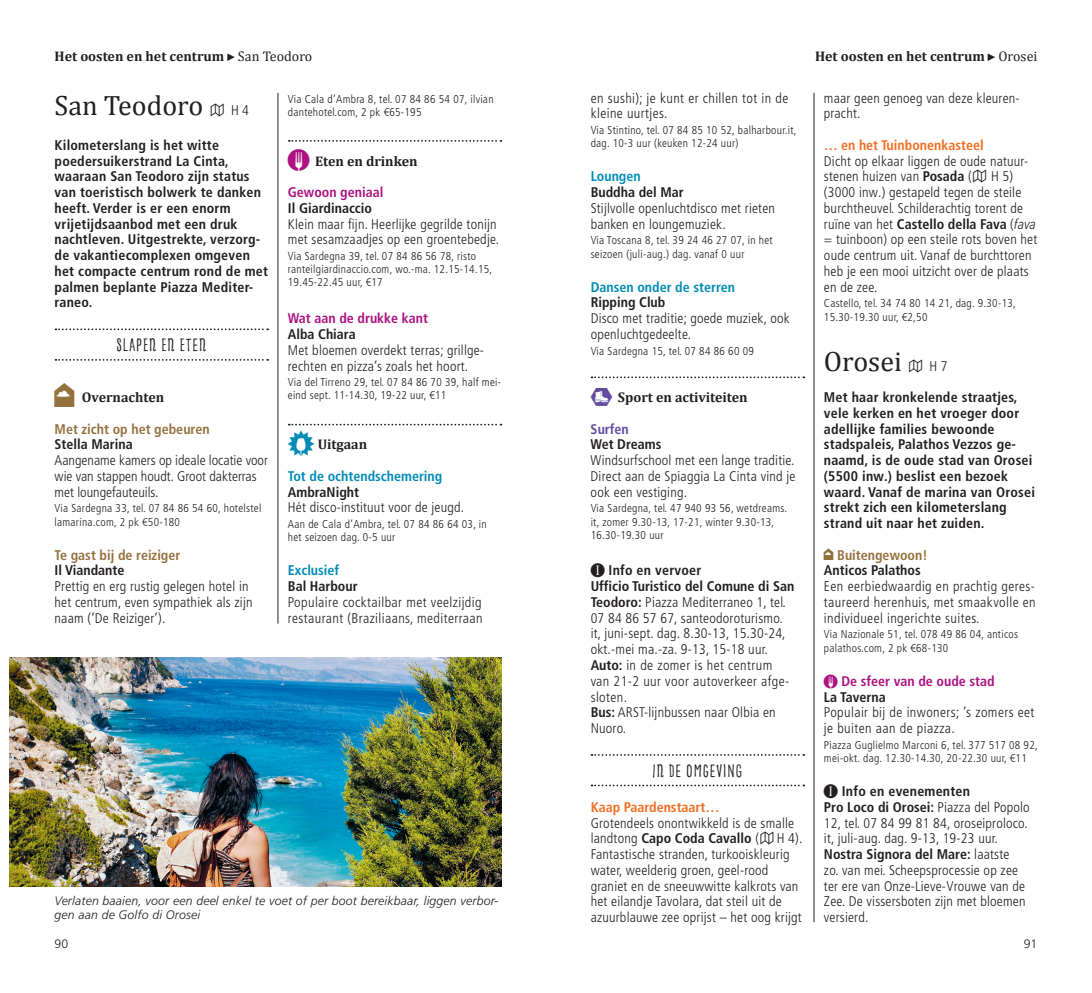
<style>
.page{position:relative;width:1092px;height:993px;background:#fff}
.page>*{position:absolute;margin:0;border:0;box-sizing:border-box;transform-origin:0 0}
.t1{font:28px "Cambria";color:#231f20}
.t2{font:19.25px "Goodlife Sans Condensed";letter-spacing:.015em;color:#231f20}
.t3{font:14px/15.8px "DM Frutiger LT Pro 47 Light Cn";letter-spacing:.015em;color:#231f20}
.t4{font:14px/15.8px "DM Frutiger LT Pro 67 Bold Cn";letter-spacing:.015em;color:#231f20}
.t5{font:700 14px "Cambria";color:#231f20}
.t6{font:14px "DM Frutiger LT Pro 67 Bold Cn";color:#008cb7}
.t7{font:14px "DM Frutiger LT Pro 67 Bold Cn";color:#94723f}
.t8{font:14px "DM Frutiger LT Pro 67 Bold Cn";color:#ac1281}
.t9{font:14px "DM Frutiger LT Pro 67 Bold Cn";color:#f36e21}
.t10{font:14px "DM Frutiger LT Pro 67 Bold Cn";color:#634c9f}
.t11{font:italic 300 12.25px/14px "DM Frutiger LT Pro 46";letter-spacing:.015em;color:#231f20}
.t12{font:300 12.25px "DM Frutiger LT Pro 45";color:#231f20}
.t13{font:11.38px/13.1px "DM Frutiger LT Pro 47 Light Cn";letter-spacing:.025em;color:#231f20}
.s1{font-family:"DDI Ziffern Kreis";font-weight:400}
.s2{font-weight:400}
.s3{font-family:"DM Frutiger LT Pro 47 Light Cn";font-size:14px}
.s4{font-family:"DM Frutiger LT Pro 67 Bold Cn"}
.s5{font-family:"DM Frutiger LT Pro 47 Light Cn"}
.s6{font-family:"DM Frutiger LT Pro 48 Light Cn It"}
</style>
<div class="page">
<hr style="left:813px;top:93px;width:1px;height:828px;background:#231f20">
<hr style="left:277px;top:93px;width:1px;height:530px;background:#231f20">
<svg style="left:55px;top:328px;width:213px;height:2px"></svg>
<svg style="left:55px;top:359px;width:213px;height:1px"></svg>
<svg style="left:289px;top:140px;width:212px;height:2px"></svg>
<svg style="left:591px;top:376px;width:213px;height:2px"></svg>
<svg style="left:591px;top:754px;width:213px;height:1px"></svg>
<svg style="left:591px;top:784px;width:213px;height:2px"></svg>
<img style="left:10px;top:657px;width:491px;height:228px">
<svg style="left:288px;top:423px;width:213px;height:3px"></svg>
<p class="t5" style="left:55px;top:46px;width:259px">Het oosten en het centrum <span class="s1">&gt;</span> <span class="s2">San Teodoro</span></p>
<p class="t5" style="left:815px;top:46px;width:224px">Het oosten en het centrum <span class="s1">&gt;</span> <span class="s2">Orosei</span></p>
<h1 class="t1" style="left:55px;top:89px;width:196px">San Teodoro <span class="s3">H 4</span></h1>
<p class="t4" style="left:55px;top:137px;width:215px">Kilometerslang is het witte poedersuikerstrand La Cinta, waaraan San Teodoro zijn status van toeristisch bolwerk te danken heeft. Verder is er een enorm vrijetijdsaanbod met een druk nachtleven. Uitgestrekte, verzorg&shy;de vakantiecomplexen omgeven het compacte centrum rond de met palmen beplante Piazza Mediter&shy;raneo.</p>
<h2 class="t2" style="left:116px;top:334px;width:92px">SLAPEN EN ETEN</h2>
<p class="t3" style="left:590px;top:90px;width:199px">en sushi); je kunt er chillen tot in de kleine uurtjes.</p>
<p class="t13" style="left:590px;top:124px;width:207px">Via Stintino, tel. 07 84 85 10 52, balharbour.it, dag. 10‑3 uur (keuken 12‑24 uur)</p>
<p class="t6" style="left:590px;top:168px;width:52px">Loungen</p>
<p class="t4" style="left:590px;top:184px;width:95px">Buddha del Mar</p>
<p class="t3" style="left:590px;top:200px;width:186px">Stijlvolle openluchtdisco met rieten banken en loungemuziek.</p>
<p class="t13" style="left:590px;top:234px;width:184px">Via Toscana 8, tel. 39 24 46 27 07, in het seizoen (juli-aug.) dag. vanaf 0 uur</p>
<p class="t6" style="left:590px;top:278px;width:146px">Dansen onder de sterren</p>
<p class="t4" style="left:590px;top:294px;width:76px">Ripping Club</p>
<p class="t3" style="left:590px;top:310px;width:200px">Disco met traditie; goede muziek, ook openluchtgedeelte.</p>
<p class="t13" style="left:590px;top:344px;width:165px">Via Sardegna 15, tel. 07 84 86 60 09</p>
<p class="t5" style="left:618px;top:387px;width:131px">Sport en activiteiten</p>
<p class="t10" style="left:590px;top:420px;width:40px">Surfen</p>
<p class="t4" style="left:590px;top:436px;width:72px">Wet Dreams</p>
<p class="t3" style="left:590px;top:452px;width:206px;text-align:justify">Windsurfschool met een lange traditie.<br>Direct aan de Spiaggia La Cinta vind je ook een vestiging.</p>
<p class="t13" style="left:590px;top:502px;width:198px">Via Sardegna, tel. 47 940 93 56, wetdreams. it, zomer 9.30-13, 17-21, winter 9.30-13,<br>16.30-19.30 uur</p>
<p class="t4" style="left:590px;top:562px;width:205px;text-indent:18px">Info en vervoer<br>Ufficio Turistico del Comune di San</p>
<p class="t3" style="left:590px;top:594px;width:200px"><span class="s4">Teodoro:</span> Piazza Mediterraneo 1, tel.<br>07 84 86 57 67, santeodoroturismo. it, juni‑sept. dag. 8.30‑13, 15.30‑24, okt.‑mei ma.‑za. 9‑13, 15‑18 uur.<br><span class="s4">Auto:</span> in de zomer is het centrum van 21‑2 uur voor autoverkeer afge&shy;sloten.<br><span class="s4">Bus:</span> ARST-lijnbussen naar Olbia en<br>Nuoro.</p>
<h2 class="t2" style="left:652px;top:759px;width:92px">IN DE OMGEVING</h2>
<p class="t9" style="left:590px;top:798px;width:130px">Kaap Paardenstaart…</p>
<p class="t3" style="left:590px;top:814px;width:205px">Grotendeels onontwikkeld is de smalle</p>
<p class="t4" style="left:590px;top:830px;width:170px"><span class="s5">landtong</span> Capo Coda Cavallo <span class="s5">(</span></p>
<p class="t3" style="left:823px;top:90px;width:197px">maar geen genoeg van deze kleuren&shy;pracht.</p>
<p class="t9" style="left:823px;top:137px;width:161px">… en het Tuinbonenkasteel</p>
<p class="t3" style="left:823px;top:153px;width:206px">Dicht op elkaar liggen de oude natuur&shy;stenen huizen van <span class="s4">Posada</span> (</p>
<p class="t13" style="left:288px;top:92px;width:207px">Via Cala d’Ambra 8, tel. 07 84 86 54 07, ilvian dantehotel.com, 2 pk €65‑195</p>
<p class="t5" style="left:315px;top:151px;width:104px">Eten en drinken</p>
<p class="t8" style="left:288px;top:184px;width:97px">Gewoon geniaal</p>
<p class="t4" style="left:288px;top:200px;width:86px">Il Giardinaccio</p>
<p class="t3" style="left:288px;top:216px;width:213px">Klein maar fijn. Heerlijke gegrilde tonijn met sesamzaadjes op een groentebedje.</p>
<p class="t13" style="left:288px;top:250px;width:206px">Via Sardegna 39, tel. 07 84 86 56 78, risto ranteilgiardinaccio.com, wo.‑ma. 12.15‑14.15,<br>19.45‑22.45 uur, €17</p>
<p class="t8" style="left:288px;top:310px;width:142px">Wat aan de drukke kant</p>
<p class="t4" style="left:288px;top:326px;width:69px">Alba Chiara</p>
<p class="t3" style="left:288px;top:342px;width:198px">Met bloemen overdekt terras; grillge&shy;rechten en pizza’s zoals het hoort.</p>
<p class="t13" style="left:288px;top:376px;width:214px">Via del Tirreno 29, tel. 07 84 86 70 39, half mei&shy;eind sept. 11‑14.30, 19‑22 uur, €11</p>
<p class="t5" style="left:317px;top:434px;width:51px">Uitgaan</p>
<p class="t6" style="left:288px;top:467px;width:156px">Tot de ochtendschemering</p>
<p class="t4" style="left:288px;top:483px;width:73px">AmbraNight</p>
<p class="t3" style="left:288px;top:499px;width:178px">Hét disco-instituut voor de jeugd.</p>
<p class="t13" style="left:288px;top:517px;width:200px">Aan de Cala d’Ambra, tel. 07 84 86 64 03, in het seizoen dag. 0‑5 uur</p>
<p class="t6" style="left:288px;top:562px;width:53px">Exclusief</p>
<p class="t4" style="left:288px;top:578px;width:71px">Bal Harbour</p>
<p class="t3" style="left:288px;top:594px;width:196px">Populaire cocktailbar met veelzijdig restaurant (Braziliaans, mediterraan</p>
<p class="t3" style="left:823px;top:169px;width:200px;text-indent:167px">H 5) (3000 inw.) gestapeld tegen de steile burchtheuvel. Schilderachtig torent de</p>
<p class="t4" style="left:823px;top:216px;width:213px"><span class="s5">ruïne van het</span> Castello della Fava <span class="s5">(</span><span class="s6">fava</span></p>
<p class="t3" style="left:823px;top:232px;width:215px">= tuinboon) op een steile rots boven het oude centrum uit. Vanaf de burchttoren heb je een mooi uitzicht over de plaats en de zee.</p>
<p class="t13" style="left:823px;top:297px;width:193px">Castello, tel. 34 74 80 14 21, dag. 9.30‑13,<br>15.30‑19.30 uur, €2,50</p>
<h1 class="t1" style="left:823px;top:344px;width:125px">Orosei <span class="s3">H 7</span></h1>
<p class="t4" style="left:823px;top:389px;width:212px">Met haar kronkelende straatjes, vele kerken en het vroeger door adellijke families bewoonde stadspaleis, Palathos Vezzos ge&shy;naamd, is de oude stad van Orosei (5500 inw.) beslist een bezoek waard. Vanaf de marina van Orosei strekt zich een kilometerslang strand uit naar het zuiden.</p>
<p class="t7" style="left:837px;top:546px;width:92px">Buitengewoon!</p>
<p class="t4" style="left:823px;top:562px;width:98px">Anticos Palathos</p>
<p class="t3" style="left:823px;top:578px;width:213px;text-align:justify">Een eerbiedwaardig en prachtig geres&shy;taureerd herenhuis, met smaakvolle en individueel ingerichte suites.</p>
<p class="t13" style="left:823px;top:628px;width:196px">Via Nazionale 51, tel. 078 49 86 04, anticos palathos.com, 2 pk €68‑130</p>
<p class="t8" style="left:841px;top:672px;width:155px">De sfeer van de oude stad</p>
<p class="t4" style="left:823px;top:688px;width:63px">La Taverna</p>
<p class="t3" style="left:823px;top:704px;width:212px">Populair bij de inwoners; ’s zomers eet je buiten aan de piazza.</p>
<p class="t13" style="left:823px;top:738px;width:215px">Piazza Guglielmo Marconi 6, tel. 377 517 08 92, mei‑okt. dag. 12.30‑14.30, 20‑22.30 uur, €11</p>
<p class="t4" style="left:823px;top:783px;width:207px;text-indent:18px">Info en evenementen<br>Pro Loco di Orosei: <span class="s5">Piazza del Popolo</span></p>
<p class="t3" style="left:823px;top:814px;width:205px">12, tel. 07 84 99 81 84, oroseiproloco. it, juli-aug. dag. 9-13, 19-23 uur.</p>
<p class="t4" style="left:823px;top:846px;width:187px">Nostra Signora del Mare: <span class="s5">laatste</span></p>
<p class="t3" style="left:823px;top:862px;width:203px">zo. van mei. Scheepsprocessie op zee ter ere van Onze-Lieve-Vrouwe van de<br>Zee. De vissersboten zijn met bloemen versierd.</p>
<p class="t5" style="left:82px;top:387px;width:84px">Overnachten</p>
<p class="t7" style="left:55px;top:420px;width:156px">Met zicht op het gebeuren</p>
<p class="t4" style="left:55px;top:436px;width:80px">Stella Marina</p>
<p class="t3" style="left:55px;top:452px;width:215px">Aangename kamers op ideale locatie voor wie van stappen houdt. Groot dakterras met loungefauteuils.</p>
<p class="t13" style="left:55px;top:502px;width:208px">Via Sardegna 33, tel. 07 84 86 54 60, hotelstel lamarina.com, 2 pk €50‑180</p>
<p class="t7" style="left:55px;top:546px;width:127px">Te gast bij de reiziger</p>
<p class="t4" style="left:55px;top:562px;width:71px">Il Viandante</p>
<p class="t3" style="left:55px;top:578px;width:199px">Prettig en erg rustig gelegen hotel in het centrum, even sympathiek als zijn naam (‘De Reiziger’).</p>
<p class="t3" style="left:590px;top:830px;width:213px;text-indent:186px">H 4).<br>Fantastische stranden, turkooiskleurig water, weelderig groen, geel-rood graniet en de sneeuwwitte kalkrots van het eilandje Tavolara, dat steil uit de azuurblauwe zee oprijst – het oog krijgt</p>
<p class="t11" style="left:55px;top:893px;width:445px">Verlaten baaien, voor een deel enkel te voet of per boot bereikbaar, liggen verbor&shy;gen aan de Golfo di Orosei</p>
<p class="t12" style="left:55px;top:935px;width:15px">90</p>
<p class="t12" style="left:1023px;top:935px;width:15px">91</p>
</div>
